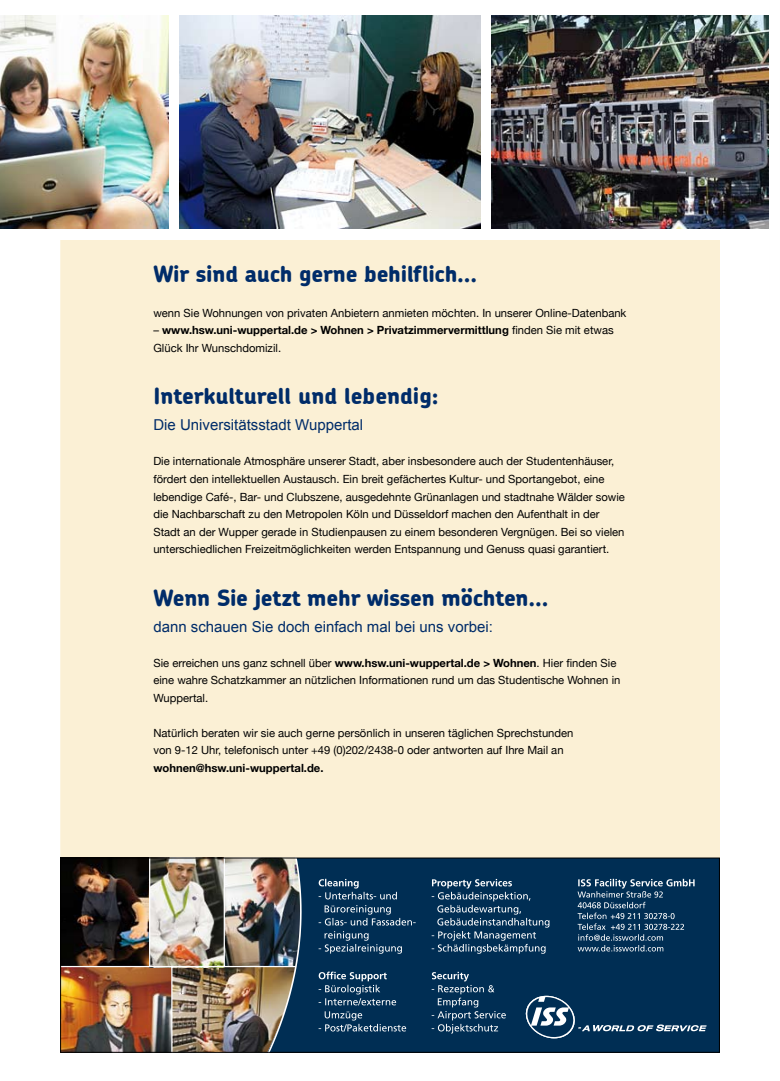
<style>
.page{position:relative;width:780px;height:1081px;background:#fff}
.page>*{position:absolute;margin:0;border:0;box-sizing:border-box;transform-origin:0 0}
.t1{font:800 22.5px "Chevin";letter-spacing:-.01em;color:#002c69}
.t2{font:15px "Arial";color:#002c69}
.t3{font:11.25px/17.5px "Helvetica Neue";color:#000}
.t4{font:700 11.25px/17.5px "Helvetica Neue";color:#000}
.s1{font-weight:400}
.s2{font-weight:700}
</style>
<div class="page">
<div style="left:60px;top:240px;width:659px;height:617px;background:#fbf0d5"></div>
<img style="left:179px;top:16px;width:301px;height:213px">
<img style="left:491px;top:16px;width:277px;height:213px">
<img style="left:0;top:16px;width:168px;height:213px">
<div style="left:60px;top:857px;width:659px;height:195px;background:#002e54"></div>
<svg style="left:318px;top:879px;width:97px;height:152px"></svg>
<img style="left:62px;top:859px;width:239px;height:191px">
<svg style="left:431px;top:879px;width:275px;height:160px"></svg>
<div style="left:60px;top:857px;width:659px;height:195px;border:1px solid #000"></div>
<h1 class="t1" style="left:153px;top:259px;width:325px">Wir sind auch gerne behilflich…</h1>
<p class="t3" style="left:153px;top:304px;width:474px">wenn Sie Wohnungen von privaten Anbietern anmieten möchten. In unserer Online-Datenbank</p>
<p class="t4" style="left:153px;top:321px;width:462px"><span class="s1">–</span> www.hsw.uni-wuppertal.de &gt; Wohnen &gt; Privatzimmervermittlung <span class="s1">finden Sie mit etwas<br>Glück Ihr Wunschdomizil.</span></p>
<h1 class="t1" style="left:153px;top:381px;width:287px">Interkulturell und lebendig:</h1>
<h2 class="t2" style="left:153px;top:415px;width:211px">Die Universitätsstadt Wuppertal</h2>
<p class="t3" style="left:153px;top:452px;width:473px">Die internationale Atmosphäre unserer Stadt, aber insbesondere auch der Studentenhäuser, fördert den intellektuellen Austausch. Ein breit gefächertes Kultur- und Sportangebot, eine lebendige Café-, Bar- und Clubszene, ausgedehnte Grünanlagen und stadtnahe Wälder sowie die Nachbarschaft zu den Metropolen Köln und Düsseldorf machen den Aufenthalt in der Stadt an der Wupper gerade in Studienpausen zu einem besonderen Vergnügen. Bei so vielen unterschiedlichen Freizeitmöglichkeiten werden Entspannung und Genuss quasi garantiert.</p>
<h1 class="t1" style="left:153px;top:582px;width:396px">Wenn Sie jetzt mehr wissen möchten…</h1>
<h2 class="t2" style="left:153px;top:617px;width:341px">dann schauen Sie doch einfach mal bei uns vorbei:</h2>
<p class="t3" style="left:153px;top:654px;width:468px">Sie erreichen uns ganz schnell über <span class="s2">www.hsw.uni-wuppertal.de &gt; Wohnen</span>. Hier finden Sie eine wahre Schatzkammer an nützlichen Informationen rund um das Studentische Wohnen in<br>Wuppertal.</p>
<p class="t3" style="left:153px;top:724px;width:421px">Natürlich beraten wir sie auch gerne persönlich in unseren täglichen Sprechstunden von 9-12 Uhr, telefonisch unter +49 (0)202/2438-0 oder antworten auf Ihre Mail an</p>
<p class="t4" style="left:153px;top:759px;width:172px">wohnen@hsw.uni-wuppertal.de.</p>
</div>
